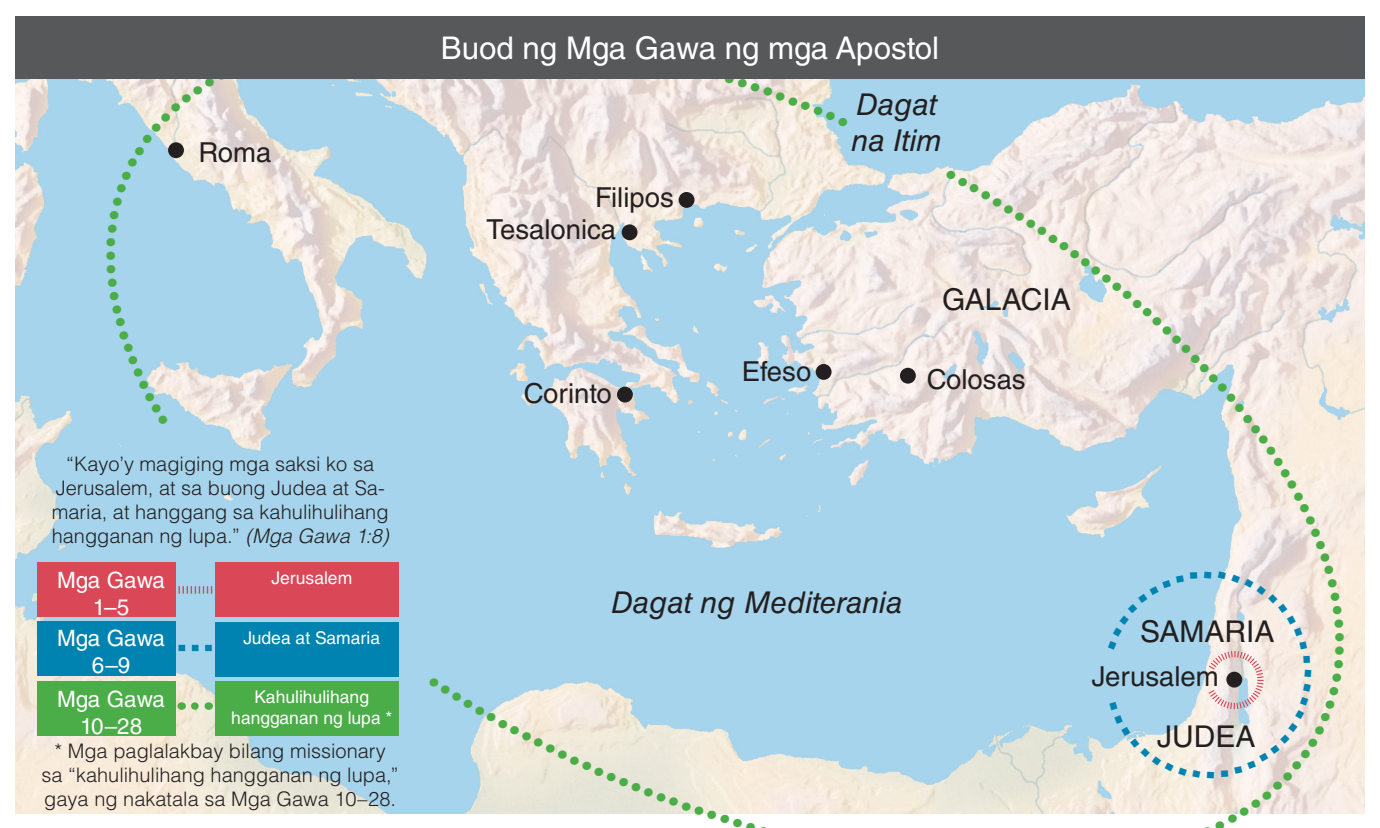
<style>
.page{position:relative;width:1380px;height:828px;background:#fff}
.page>*{position:absolute;margin:0;border:0;box-sizing:border-box;transform-origin:0 0}
.title_image1{font:31.25px "Helveticalds Lat";color:#fff}
.para_image1-water{font:italic 30px "Helveticalds Lat";color:#231f20}
.para_image1-nation{font:30px "Helveticalds Lat";color:#231f20}
.para_image1-cityR{font:27.5px "Helveticalds Lat";color:#231f20}
.para_image1-cityL{font:27.5px "Helveticalds Lat";color:#231f20}
.skip_cricles{font:22.75px "Futuralds Lat";color:#4bad47}
.para_image1-key1{font:22.5px/27px "Helveticalds Lat";color:#fff;text-align:center}
.para_image1-note{font:300 20px/24px "Helveticalds Lat";color:#231f20;text-align:center}
.para_image1-key2{font:17.5px/21px "Helveticalds Lat";color:#fff;text-align:center}
.s1{font-style:italic}
</style>
<div class="page">
<img style="left:15px;top:79px;width:1350px;height:734px">
<div style="left:38px;top:562px;width:138px;height:54px;background:#da4757"></div>
<div style="left:215px;top:562px;width:184px;height:54px;background:#da4757"></div>
<div style="left:215px;top:622px;width:184px;height:54px;background:#0083b0"></div>
<div style="left:215px;top:681px;width:184px;height:54px;background:#4bad47"></div>
<div style="left:38px;top:621px;width:138px;height:54px;background:#0083b0"></div>
<div style="left:38px;top:681px;width:138px;height:54px;background:#4bad47"></div>
<svg style="left:179px;top:644px;width:36px;height:7px"></svg>
<svg style="left:179px;top:586px;width:33px;height:7px"></svg>
<svg style="left:195px;top:702px;width:6px;height:7px"></svg>
<div style="left:15px;top:16px;width:1350px;height:63px;background:#57585a"></div>
<div style="left:679px;top:192px;width:16px;height:16px;background:#231f20;border-radius:50%"></div>
<div style="left:622px;top:224px;width:16px;height:16px;background:#231f20;border-radius:50%"></div>
<div style="left:816px;top:364px;width:16px;height:16px;background:#231f20;border-radius:50%"></div>
<div style="left:617px;top:386px;width:16px;height:16px;background:#231f20;border-radius:50%"></div>
<div style="left:900px;top:368px;width:16px;height:15px;background:#231f20;border-radius:50%"></div>
<div style="left:107px;top:265px;width:62px;height:161px;background:#a6d4ec"></div>
<svg style="left:106px;top:79px;width:110px;height:167px;background:#bed9e5"></svg>
<svg style="left:724px;top:79px;width:125px;height:48px;background:#e0e0dc"></svg>
<svg style="left:428px;top:677px;width:328px;height:137px;background:#d4e1e0"></svg>
<svg style="left:945px;top:169px;width:399px;height:645px;background:#d6dfe3"></svg>
<p class="skip_cricles" style="left:92px;top:262px;width:16px;rotate:-90deg">•</p>
<p class="para_image1-cityL" style="left:199px;top:130px;width:74px">Roma</p>
<p class="para_image1-note" style="left:52px;top:451px;width:339px">“Kayo’y magiging mga saksi ko sa Jerusalem, at sa buong Judea at Sa&shy;maria, at hanggang sa kahulihulihang hangganan ng lupa.” <span class="s1">(Mga Gawa 1:8)</span></p>
<p class="para_image1-key1" style="left:57px;top:565px;width:109px">Mga Gawa<br>1–5</p>
<p class="para_image1-key2" style="left:271px;top:567px;width:82px">Jerusalem</p>
<p class="para_image1-key2" style="left:243px;top:626px;width:138px">Judea at Samaria</p>
<p class="para_image1-key1" style="left:57px;top:624px;width:109px">Mga Gawa<br>6–9</p>
<p class="para_image1-key1" style="left:57px;top:684px;width:109px">Mga Gawa<br>10–28</p>
<p class="para_image1-key2" style="left:231px;top:686px;width:163px">Kahulihulihang hangganan ng lupa *</p>
<p class="para_image1-note" style="left:42px;top:738px;width:359px">* Mga paglalakbay bilang missionary sa “kahulihulihang hangganan ng lupa,” gaya ng nakatala sa Mga Gawa 10–28.</p>
<p class="title_image1" style="left:441px;top:23px;width:500px">Buod ng Mga Gawa ng mga Apostol</p>
<p class="para_image1-water" style="left:856px;top:80px;width:83px">Dagat</p>
<p class="para_image1-cityR" style="left:595px;top:175px;width:80px">Filipos</p>
<p class="para_image1-cityR" style="left:487px;top:208px;width:131px">Tesalonica</p>
<p class="para_image1-cityR" style="left:524px;top:372px;width:90px">Corinto</p>
<p class="para_image1-water" style="left:852px;top:116px;width:92px">na Itim</p>
<p class="para_image1-nation" style="left:942px;top:275px;width:130px">GALACIA</p>
<p class="para_image1-cityR" style="left:742px;top:350px;width:71px">Efeso</p>
<p class="para_image1-cityL" style="left:927px;top:357px;width:100px">Colosas</p>
<p class="para_image1-water" style="left:611px;top:578px;width:293px">Dagat ng Mediterania</p>
<p class="para_image1-nation" style="left:1140px;top:607px;width:136px">SAMARIA</p>
<p class="para_image1-cityR" style="left:1092px;top:654px;width:128px">Jerusalem</p>
<p class="para_image1-nation" style="left:1157px;top:713px;width:100px">JUDEA</p>
</div>
